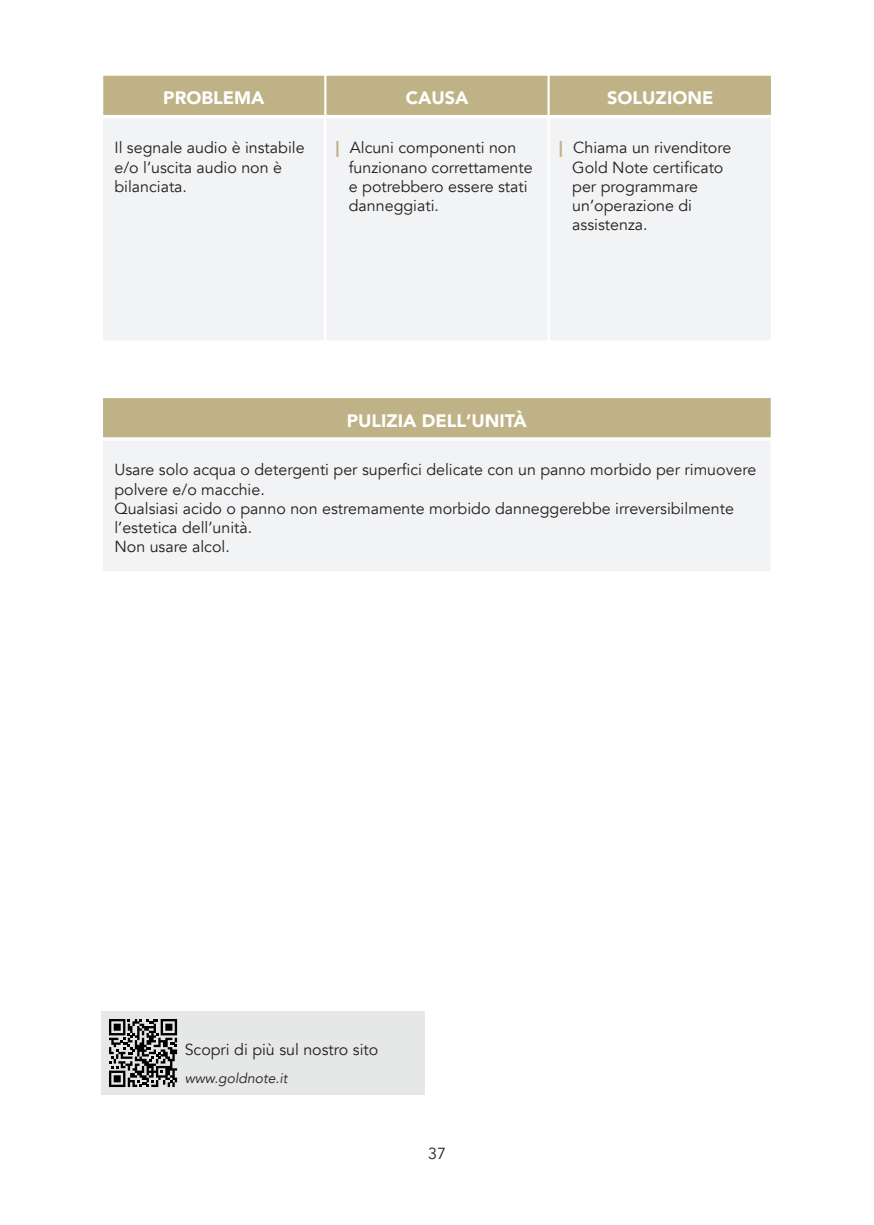
<style>
.page{position:relative;width:874px;height:1225px;background:#fff}
.page>*{position:absolute;margin:0;border:0;box-sizing:border-box;transform-origin:0 0}
.t1{font:900 18px "Avenir";color:#fff}
.t2{font:16px/19.2px "Avenir";color:#231f20}
.t3{font:italic 14px "Avenir";color:#231f20}
.s1{font-weight:900;color:#beb286}
</style>
<div class="page">
<div style="left:102px;top:397px;width:669px;height:41px;background:#beb286"></div>
<div style="left:101px;top:396px;width:671px;height:43px;border:2px solid #fff"></div>
<div style="left:102px;top:440px;width:669px;height:132px;background:#f2f3f4"></div>
<div style="left:101px;top:439px;width:671px;height:134px;border:2px solid #fff"></div>
<div style="left:102px;top:117px;width:223px;height:224px;background:#f2f3f4"></div>
<div style="left:101px;top:116px;width:225px;height:226px;border:2px solid #fff"></div>
<div style="left:548px;top:117px;width:223px;height:224px;background:#f2f3f4"></div>
<div style="left:547px;top:116px;width:225px;height:226px;border:2px solid #fff"></div>
<div style="left:325px;top:117px;width:223px;height:224px;background:#f2f3f4"></div>
<div style="left:324px;top:116px;width:225px;height:226px;border:2px solid #fff"></div>
<div style="left:102px;top:75px;width:223px;height:41px;background:#beb286"></div>
<div style="left:101px;top:74px;width:225px;height:43px;border:2px solid #fff"></div>
<div style="left:325px;top:75px;width:223px;height:41px;background:#beb286"></div>
<div style="left:324px;top:74px;width:225px;height:43px;border:2px solid #fff"></div>
<div style="left:548px;top:75px;width:223px;height:41px;background:#beb286"></div>
<div style="left:547px;top:74px;width:225px;height:43px;border:2px solid #fff"></div>
<div style="left:101px;top:1011px;width:323px;height:84px;background:#e5e8e7"></div>
<svg style="left:109px;top:1019px;width:68px;height:68px"></svg>
<p class="t1" style="left:163px;top:83px;width:102px">PROBLEMA</p>
<p class="t1" style="left:405px;top:83px;width:64px">CAUSA</p>
<p class="t1" style="left:607px;top:83px;width:107px">SOLUZIONE</p>
<p class="t2" style="left:114px;top:139px;width:191px">Il segnale audio è instabile e/o l’uscita audio non è bilanciata.</p>
<p class="t2" style="left:572px;top:139px;width:160px;text-indent:-13px"><span class="s1">|</span> Chiama un rivenditore<br>Gold Note certificato per programmare un’operazione di assistenza.</p>
<p class="t2" style="left:348px;top:139px;width:185px;text-indent:-13px"><span class="s1">|</span> Alcuni componenti non funzionano correttamente e potrebbero essere stati danneggiati.</p>
<p class="t1" style="left:346px;top:405px;width:182px">PULIZIA DELLʼUNITÀ</p>
<p class="t2" style="left:114px;top:461px;width:643px">Usare solo acqua o detergenti per superfici delicate con un panno morbido per rimuovere polvere e/o macchie.</p>
<p class="t2" style="left:114px;top:499px;width:620px">Qualsiasi acido o panno non estremamente morbido danneggerebbe irreversibilmente l’estetica dell’unità.</p>
<p class="t2" style="left:114px;top:537px;width:117px">Non usare alcol.</p>
<p class="t2" style="left:185px;top:1039px;width:195px">Scopri di più sul nostro sito</p>
<p class="t3" style="left:185px;top:1069px;width:104px">www.goldnote.it</p>
<p class="t2" style="left:428px;top:1144px;width:19px">37</p>
</div>
